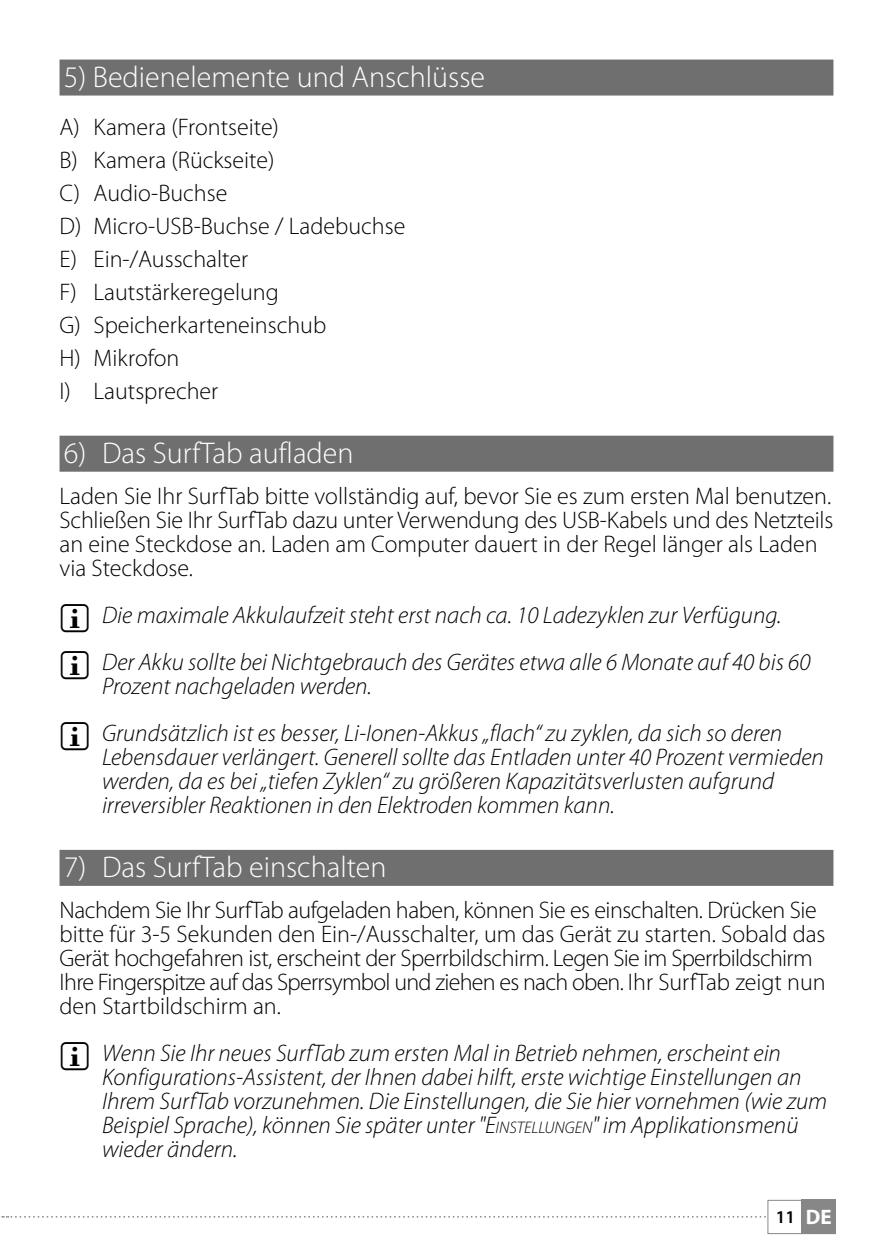
<style>
.page{position:relative;width:893px;height:1259px;background:#fff}
.page>*{position:absolute;margin:0;border:0;box-sizing:border-box;transform-origin:0 0}
.t1{font:300 30px "Myriad Pro";color:#fff}
.t2{font:italic 300 24px/24px "Myriad Pro";color:#000}
.t3{font:300 24px/33px "Myriad Pro";color:#000}
.t4{font:300 24px/24px "Myriad Pro";letter-spacing:-.02em;color:#000}
.t5{font:600 18px "Myriad Pro";color:#000}
.s1{font-style:inherit}
.s2{font-size:16.8px}
.s3{font-weight:700;font-size:21px;color:#fff}
</style>
<div class="page">
<div style="left:801px;top:1200px;width:35px;height:34px;background:#878787"></div>
<div style="left:767px;top:1200px;width:69px;height:34px;border:1px solid #878787"></div>
<svg style="left:1px;top:1216px;width:765px;height:1px"></svg>
<div style="left:60px;top:60px;width:773px;height:36px;background:#706f6f"></div>
<div style="left:60px;top:436px;width:773px;height:36px;background:#706f6f"></div>
<div style="left:60px;top:850px;width:773px;height:36px;background:#706f6f"></div>
<p class="t1" style="left:64px;top:61px;width:423px">5) Bedienelemente und Anschlüsse</p>
<p class="t3" style="left:60px;top:111px;width:347px">A) Kamera (Frontseite)<br>B) Kamera (Rückseite)<br>C) Audio-Buchse<br>D) Micro-USB-Buchse / Ladebuchse<br>E) Ein-/Ausschalter<br>F) Lautstärkeregelung<br>G) Speicherkarteneinschub<br>H) Mikrofon<br>I) Lautsprecher</p>
<p class="t1" style="left:64px;top:437px;width:291px">6) Das SurfTab aufladen</p>
<p class="t3" style="left:60px;top:484px;width:775px;line-height:24px">Laden Sie Ihr SurfTab bitte vollständig auf, bevor Sie es zum ersten Mal benutzen.<br>Schließen Sie Ihr SurfTab dazu unter Verwendung des USB-Kabels und des Netzteils an eine Steckdose an. Laden am Computer dauert in der Regel länger als Laden via Steckdose.</p>
<p class="t2" style="left:102px;top:592px;width:710px;line-height:47.1px">Die maximale Akkulaufzeit steht erst nach ca. 10 Ladezyklen zur Verfügung.<br>Der Akku sollte bei Nichtgebrauch des Gerätes etwa alle 6 Monate auf 40 bis 60</p>
<p class="t2" style="left:102px;top:663px;width:682px;line-height:47.1px">Prozent nachgeladen werden.<br>Grundsätzlich ist es besser, Li-Ionen-Akkus „flach“ zu zyklen, da sich so deren</p>
<p class="t2" style="left:102px;top:746px;width:723px">Lebensdauer verlängert. Generell sollte das Entladen unter 40 Prozent vermieden werden, da es bei „tiefen Zyklen“ zu größeren Kapazitätsverlusten aufgrund irreversibler Reaktionen in den Elektroden kommen kann.</p>
<p class="t1" style="left:64px;top:851px;width:324px">7) Das SurfTab einschalten</p>
<p class="t4" style="left:60px;top:898px;width:768px">Nachdem Sie Ihr SurfTab aufgeladen haben, können Sie es einschalten. Drücken Sie bitte für 3-5 Sekunden den Ein-/Ausschalter, um das Gerät zu starten. Sobald das Gerät hochgefahren ist, erscheint der Sperrbildschirm. Legen Sie im Sperrbildschirm Ihre Fingerspitze auf das Sperrsymbol und ziehen es nach oben. Ihr SurfTab zeigt nun den Startbildschirm an.</p>
<p class="t2" style="left:102px;top:1042px;width:727px">Wenn Sie Ihr neues SurfTab zum ersten Mal in Betrieb nehmen, erscheint ein Konfigurations-Assistent, der Ihnen dabei hilft, erste wichtige Einstellungen an Ihrem SurfTab vorzunehmen. Die Einstellungen, die Sie hier vornehmen (wie zum Beispiel Sprache), können Sie später unter "<span class="s1">E</span><span class="s2">INSTELLUNGEN</span>" im Applikationsmenü wieder ändern.</p>
<p class="t5" style="left:776px;top:1205px;width:57px">11 <span class="s3">DE</span></p>
</div>
